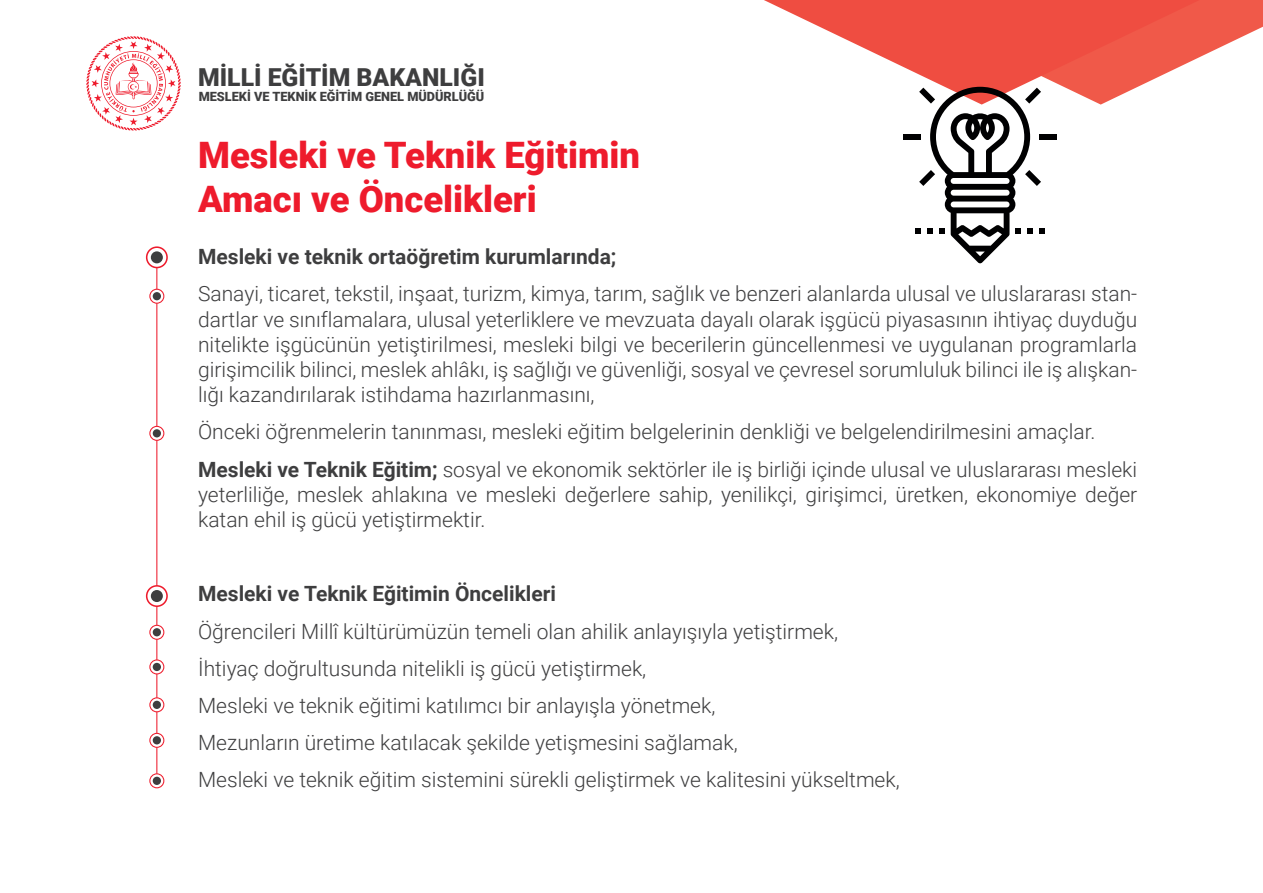
<style>
.page{position:relative;width:1263px;height:893px;background:#fff}
.page>*{position:absolute;margin:0;border:0;box-sizing:border-box;transform-origin:0 0}
.t1{font:900 36.45px/43.7px "Roboto";color:#ee1b2c}
.t2{font:900 24.75px "Roboto";color:#3e3e3f}
.t3{font:300 21px/25.2px "Roboto";color:#3e3e3f}
.t4{font:700 21px "Roboto";color:#3e3e3f}
.t5{font:900 12.75px "Roboto";color:#3e3e3f}
.s1{font-weight:700}
</style>
<div class="page">
<svg style="left:764px;top:0;width:119px;height:57px"></svg>
<svg style="left:86px;top:36px;width:95px;height:95px"></svg>
<hr style="left:156px;top:268px;width:1px;height:513px;background:#ee1b2c">
<svg style="left:150px;top:289px;width:14px;height:14px"></svg>
<div style="left:149px;top:289px;width:15px;height:15px;border:1px solid #ee1b2c;border-radius:50%"></div>
<div style="left:153px;top:292px;width:8px;height:8px;background:#3e3e3f;border-radius:50%"></div>
<svg style="left:150px;top:426px;width:14px;height:14px"></svg>
<div style="left:149px;top:426px;width:15px;height:15px;border:1px solid #ee1b2c;border-radius:50%"></div>
<div style="left:153px;top:429px;width:8px;height:8px;background:#3e3e3f;border-radius:50%"></div>
<svg style="left:150px;top:660px;width:14px;height:14px"></svg>
<div style="left:149px;top:659px;width:15px;height:15px;border:1px solid #ee1b2c;border-radius:50%"></div>
<div style="left:153px;top:663px;width:8px;height:8px;background:#3e3e3f;border-radius:50%"></div>
<svg style="left:150px;top:698px;width:14px;height:14px"></svg>
<div style="left:149px;top:697px;width:15px;height:15px;border:1px solid #ee1b2c;border-radius:50%"></div>
<div style="left:153px;top:701px;width:8px;height:8px;background:#3e3e3f;border-radius:50%"></div>
<svg style="left:150px;top:774px;width:14px;height:14px"></svg>
<div style="left:149px;top:773px;width:15px;height:15px;border:1px solid #ee1b2c;border-radius:50%"></div>
<div style="left:153px;top:777px;width:8px;height:8px;background:#3e3e3f;border-radius:50%"></div>
<svg style="left:150px;top:733px;width:14px;height:14px"></svg>
<div style="left:149px;top:733px;width:15px;height:15px;border:1px solid #ee1b2c;border-radius:50%"></div>
<div style="left:153px;top:736px;width:8px;height:8px;background:#3e3e3f;border-radius:50%"></div>
<svg style="left:150px;top:625px;width:14px;height:14px"></svg>
<div style="left:149px;top:625px;width:15px;height:15px;border:1px solid #ee1b2c;border-radius:50%"></div>
<div style="left:153px;top:628px;width:8px;height:8px;background:#3e3e3f;border-radius:50%"></div>
<svg style="left:147px;top:247px;width:20px;height:21px"></svg>
<div style="left:146px;top:246px;width:22px;height:22px;border:2px solid #ee1b2c;border-radius:50%"></div>
<div style="left:151px;top:251px;width:12px;height:12px;background:#3e3e3f;border-radius:50%"></div>
<svg style="left:147px;top:586px;width:20px;height:20px"></svg>
<div style="left:146px;top:585px;width:22px;height:22px;border:2px solid #ee1b2c;border-radius:50%"></div>
<div style="left:151px;top:590px;width:12px;height:12px;background:#3e3e3f;border-radius:50%"></div>
<svg style="left:883px;top:0;width:380px;height:263px"></svg>
<p class="t2" style="left:198px;top:60px;width:288px">MİLLİ EĞİTİM BAKANLIĞI</p>
<p class="t5" style="left:199px;top:88px;width:287px">MESLEKİ VE TEKNİK EĞİTİM GENEL MÜDÜRLÜĞÜ</p>
<h1 class="t1" style="left:198px;top:132px;width:443px">Mesleki ve Teknik Eğitimin<br>Amacı ve Öncelikleri</h1>
<p class="t4" style="left:198px;top:242px;width:420px">Mesleki ve teknik ortaöğretim kurumlarında;</p>
<p class="t3" style="left:198px;top:281px;width:941px;text-align:justify">Sanayi, ticaret, tekstil, inşaat, turizm, kimya, tarım, sağlık ve benzeri alanlarda ulusal ve uluslararası stan&shy;dartlar ve sınıflamalara, ulusal yeterliklere ve mevzuata dayalı olarak işgücü piyasasının ihtiyaç duyduğu nitelikte işgücünün yetiştirilmesi, mesleki bilgi ve becerilerin güncellenmesi ve uygulanan programlarla girişimcilik bilinci, meslek ahlâkı, iş sağlığı ve güvenliği, sosyal ve çevresel sorumluluk bilinci ile iş alışkan&shy;lığı kazandırılarak istihdama hazırlanmasını,</p>
<p class="t3" style="left:198px;top:413px;width:941px;line-height:37.2px">Önceki öğrenmelerin tanınması, mesleki eğitim belgelerinin denkliği ve belgelendirilmesini amaçlar.<br><span class="s1">Mesleki ve Teknik Eğitim;</span> sosyal ve ekonomik sektörler ile iş birliği içinde ulusal ve uluslararası mesleki</p>
<p class="t3" style="left:198px;top:481px;width:941px">yeterliliğe, meslek ahlakına ve mesleki değerlere sahip, yenilikçi, girişimci, üretken, ekonomiye değer katan ehil iş gücü yetiştirmektir.</p>
<p class="t4" style="left:198px;top:579px;width:359px">Mesleki ve Teknik Eğitimin Öncelikleri</p>
<p class="t3" style="left:198px;top:612px;width:703px;line-height:37.2px">Öğrencileri Millî kültürümüzün temeli olan ahilik anlayışıyla yetiştirmek, İhtiyaç doğrultusunda nitelikli iş gücü yetiştirmek,<br>Mesleki ve teknik eğitimi katılımcı bir anlayışla yönetmek,<br>Mezunların üretime katılacak şekilde yetişmesini sağlamak,<br>Mesleki ve teknik eğitim sistemini sürekli geliştirmek ve kalitesini yükseltmek,</p>
</div>
